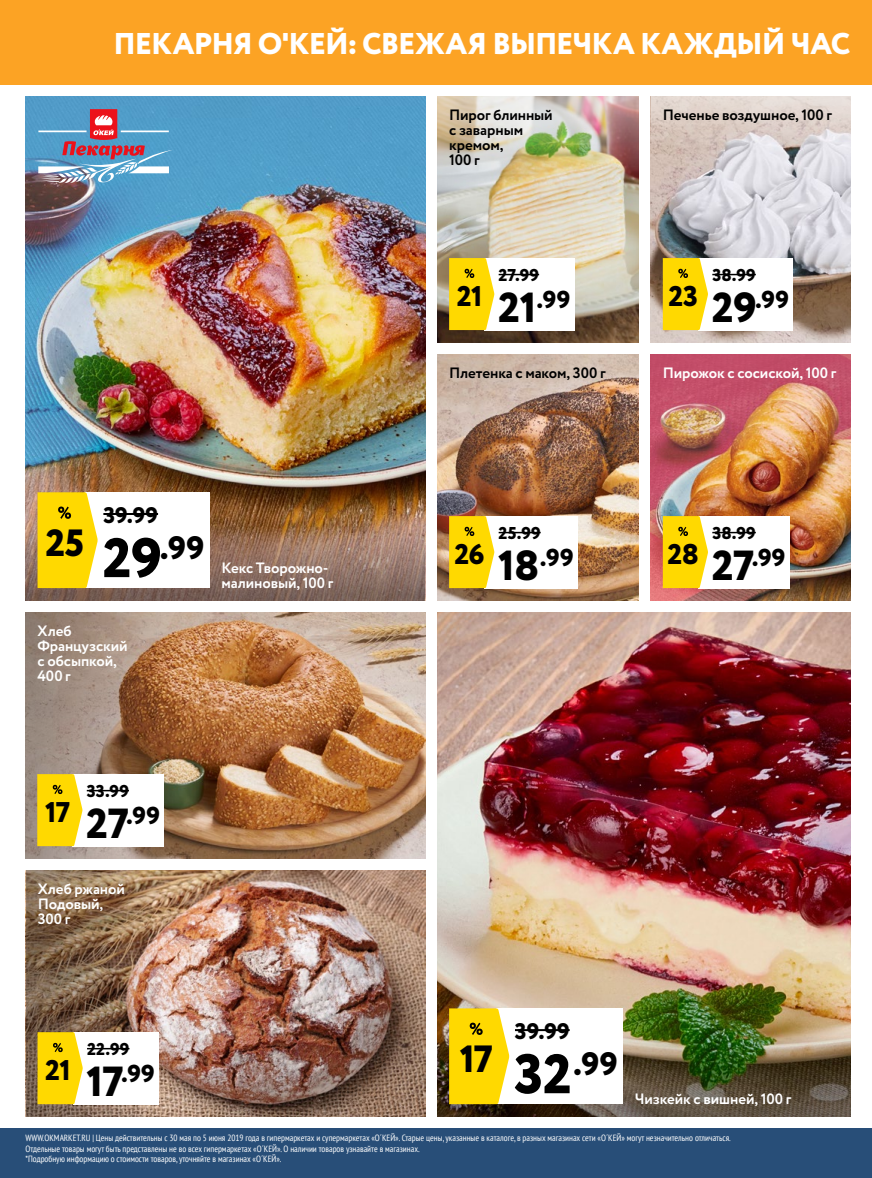
<style>
.page{position:relative;width:872px;height:1178px;background:#fff}
.page>*{position:absolute;margin:0;border:0;box-sizing:border-box;transform-origin:0 0}
.t1{font:800 37.95px "Circe";color:#000}
.t2{font:800 32.4px "Circe";color:#000}
.t3{font:800 30px "Circe";letter-spacing:-.03em;color:#fff}
.t4{font:800 28.5px "Circe";letter-spacing:-.02em;color:#000}
.t5{font:800 24.45px "Circe";letter-spacing:.01em;color:#000}
.t6{font:800 22.5px "Circe";color:#000}
.t7{font:800 17.1px "Circe";letter-spacing:.01em;color:#000}
.t8{font:700 15px/15px "Circe";letter-spacing:-.005em;color:#fff}
.t9{font:700 15px/15px "Circe";letter-spacing:-.005em;color:#000}
.t10{font:condensed 9px/10.5px "PT Sans";color:#fff}
.s1{font-size:55.5px}
.s2{font-size:42px}
</style>
<div class="page">
<div style="left:0;top:1128px;width:872px;height:50px;background:#284e78"></div>
<img style="left:189px;top:612px;width:236px;height:246px">
<img style="left:651px;top:396px;width:199px;height:204px">
<img style="left:437px;top:192px;width:202px;height:150px">
<img style="left:437px;top:354px;width:202px;height:246px">
<img style="left:26px;top:96px;width:399px;height:408px">
<img style="left:437px;top:612px;width:413px;height:408px">
<img style="left:651px;top:156px;width:199px;height:186px">
<img style="left:181px;top:870px;width:244px;height:246px">
<img style="left:437px;top:1020px;width:413px;height:96px">
<img style="left:26px;top:870px;width:155px;height:246px">
<svg style="left:26px;top:504px;width:399px;height:96px;background:#916e57"></svg>
<img style="left:26px;top:612px;width:163px;height:246px">
<svg style="left:651px;top:96px;width:199px;height:60px;background:#dbd0ca"></svg>
<img style="left:437px;top:96px;width:202px;height:96px">
<div style="left:651px;top:354px;width:199px;height:42px;background:#c34c68"></div>
<div style="left:85px;top:492px;width:124px;height:96px;background:#fff"></div>
<hr style="left:103px;top:513px;width:55px;height:2px;background:#000">
<svg style="left:38px;top:492px;width:60px;height:96px;background:#fbd919"></svg>
<div style="left:496px;top:1008px;width:127px;height:96px;background:#fff"></div>
<hr style="left:515px;top:1029px;width:54px;height:2px;background:#000">
<svg style="left:449px;top:1008px;width:60px;height:96px;background:#fad817"></svg>
<div style="left:73px;top:774px;width:91px;height:72px;background:#fff"></div>
<hr style="left:87px;top:790px;width:42px;height:1px;background:#000">
<svg style="left:37px;top:774px;width:45px;height:72px;background:#fad815"></svg>
<div style="left:73px;top:1032px;width:86px;height:72px;background:#fff"></div>
<hr style="left:87px;top:1048px;width:42px;height:1px;background:#000">
<svg style="left:38px;top:1032px;width:45px;height:72px;background:#fbd919"></svg>
<div style="left:484px;top:258px;width:90px;height:72px;background:#fff"></div>
<hr style="left:498px;top:274px;width:41px;height:1px;background:#000">
<svg style="left:449px;top:258px;width:45px;height:72px;background:#fbd816"></svg>
<div style="left:484px;top:516px;width:94px;height:72px;background:#fff"></div>
<hr style="left:498px;top:532px;width:42px;height:1px;background:#000">
<svg style="left:449px;top:516px;width:45px;height:72px;background:#fbd815"></svg>
<div style="left:698px;top:258px;width:95px;height:72px;background:#fff"></div>
<hr style="left:712px;top:274px;width:44px;height:1px;background:#000">
<svg style="left:663px;top:258px;width:45px;height:72px;background:#fbd917"></svg>
<div style="left:698px;top:516px;width:91px;height:72px;background:#fff"></div>
<hr style="left:712px;top:532px;width:44px;height:1px;background:#000">
<svg style="left:663px;top:516px;width:45px;height:72px;background:#fbd917"></svg>
<div style="left:0;top:0;width:872px;height:84px;background:#fca324"></div>
<svg style="left:38px;top:109px;width:135px;height:77px;background:#7a96b6"></svg>
<h3 class="t3" style="left:114px;top:23px;width:738px">ПЕКАРНЯ О'КЕЙ: СВЕЖАЯ ВЫПЕЧКА КАЖДЫЙ ЧАС</h3>
<h1 class="t1" style="left:45px;top:517px;width:40px">25</h1>
<h3 class="t6" style="left:103px;top:500px;width:56px">39.99</h3>
<h2 class="t2" style="left:103px;top:525px;width:103px"><span class="s1">29</span>.99</h2>
<h3 class="t8" style="left:38px;top:623px;width:92px">Хлеб<br>Французский с обсыпкой,<br>400 г</h3>
<h3 class="t8" style="left:221px;top:561px;width:113px">Кекс Творожно&shy;малиновый, 100 г</h3>
<h3 class="t4" style="left:45px;top:793px;width:26px">17</h3>
<h3 class="t7" style="left:87px;top:780px;width:44px">33.99</h3>
<h3 class="t5" style="left:86px;top:799px;width:75px"><span class="s2">27</span>.99</h3>
<h3 class="t8" style="left:38px;top:881px;width:89px">Хлеб ржаной<br>Подовый,<br>300 г</h3>
<h3 class="t4" style="left:45px;top:1051px;width:27px">21</h3>
<h3 class="t7" style="left:87px;top:1038px;width:44px">22.99</h3>
<h3 class="t5" style="left:86px;top:1057px;width:70px"><span class="s2">17</span>.99</h3>
<h3 class="t9" style="left:449px;top:108px;width:105px">Пирог блинный с заварным кремом,<br>100 г</h3>
<h3 class="t9" style="left:663px;top:108px;width:171px">Печенье воздушное, 100 г</h3>
<h3 class="t7" style="left:498px;top:264px;width:42px">27.99</h3>
<h3 class="t7" style="left:712px;top:264px;width:45px">38.99</h3>
<h3 class="t4" style="left:457px;top:277px;width:27px">21</h3>
<h3 class="t5" style="left:498px;top:283px;width:74px"><span class="s2">21</span>.99</h3>
<h3 class="t4" style="left:668px;top:277px;width:31px">23</h3>
<h3 class="t5" style="left:711px;top:283px;width:79px"><span class="s2">29</span>.99</h3>
<h3 class="t9" style="left:449px;top:366px;width:158px">Плетенка с маком, 300 г</h3>
<h3 class="t8" style="left:663px;top:366px;width:175px">Пирожок с сосиской, 100 г</h3>
<h3 class="t7" style="left:498px;top:522px;width:44px">25.99</h3>
<h3 class="t7" style="left:712px;top:522px;width:45px">38.99</h3>
<h3 class="t4" style="left:454px;top:535px;width:32px">26</h3>
<h3 class="t5" style="left:498px;top:541px;width:77px"><span class="s2">18</span>.99</h3>
<h3 class="t4" style="left:667px;top:535px;width:33px">28</h3>
<h3 class="t5" style="left:711px;top:541px;width:75px"><span class="s2">27</span>.99</h3>
<h1 class="t1" style="left:460px;top:1033px;width:35px">17</h1>
<h3 class="t6" style="left:515px;top:1016px;width:56px">39.99</h3>
<h2 class="t2" style="left:514px;top:1042px;width:105px"><span class="s1">32</span>.99</h2>
<h3 class="t8" style="left:635px;top:1092px;width:158px">Чизкейк с вишней, 100 г</h3>
<p class="t10" style="left:26px;top:1132px;width:706px">WWW.OKMARKET.RU | Цены действительны с 30 мая по 5 июня 2019 года в гипермаркетах и супермаркетах «О´КЕЙ». Старые цены, указанные в каталоге, в разных магазинах сети «О´КЕЙ» могут незначительно отличаться.<br>Отдельные товары могут быть представлены не во всех гипермаркетах «О´КЕЙ». О наличии товаров узнавайте в магазинах.<br>*Подробную информацию о стоимости товаров, уточняйте в магазинах «О´КЕЙ».</p>
</div>
